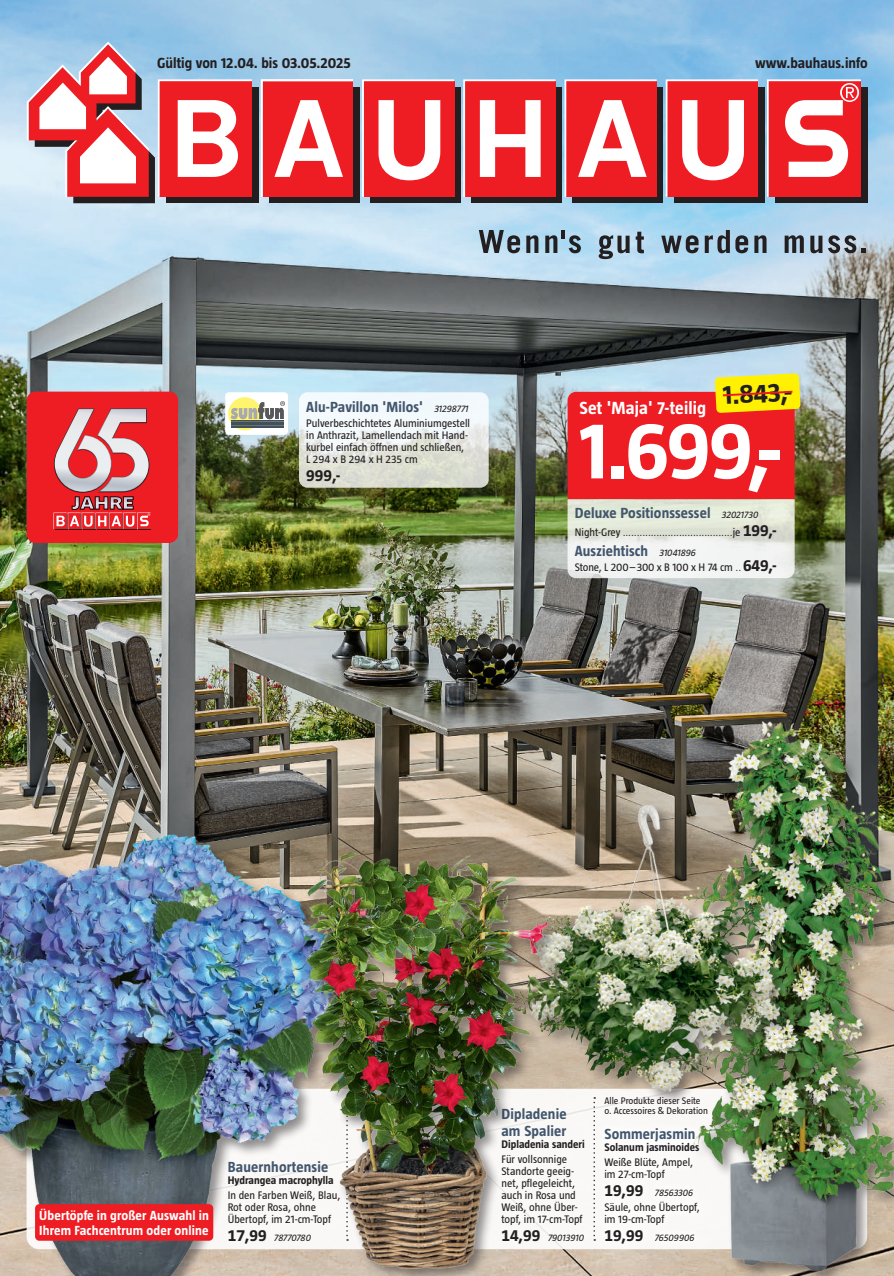
<style>
.page{position:relative;width:894px;height:1276px;background:#fff}
.page>*{position:absolute;margin:0;border:0;box-sizing:border-box;transform-origin:0 0}
.t1{font:700 82.5px "Taz";color:#fff}
.t2{font:700 27px "Taz";color:#231f20}
.t3{font:700 18px "Taz";letter-spacing:.01em;color:#fff}
.t4{font:700 16.5px "Taz";color:#231f20}
.t5{font:700 15px/16.5px "Taz";letter-spacing:.01em;color:#41566d}
.t6{font:700 15px "Taz";color:#231f20}
.t7{font:700 13.5px/15px "Taz";letter-spacing:.01em;color:#fff}
.t8{font:11.25px/12px "Taz";color:#231f20}
.t9{font:700 11.25px "Taz";color:#231f20}
.t10{font:10.5px "Avenir";color:#231f20}
.t11{font:9.75px/10.5px "Taz";color:#231f20}
.t12{font:italic 9.75px "Taz";letter-spacing:-.005em;color:#231f20}
.t13{font:italic 9.75px "Taz";letter-spacing:-.025em;color:#231f20}
.s1{font-weight:400;font-style:italic;font-size:9.75px;color:#231f20}
.s2{font-family:"Taz";font-size:11.25px}
.s3{font-family:"Taz";font-weight:700;font-size:16.5px}
.s4{font-family:"Avenir";font-size:10.5px}
.s5{font-weight:700;font-size:16.5px}
.s6{font-weight:700;font-style:normal;font-size:16.5px}
</style>
<div class="page">
<img style="left:0;top:0;width:893px;height:1276px">
<div style="left:27px;top:1089px;width:839px;height:160px;background:#faf8f6;border-radius:13px"></div>
<svg style="left:593px;top:1106px;width:2px;height:135px"></svg>
<svg style="left:27px;top:391px;width:151px;height:152px;background:#e2484e"></svg>
<svg style="left:299px;top:392px;width:189px;height:96px"></svg>
<div style="left:225px;top:392px;width:63px;height:43px;background:#fff;border-radius:4px"></div>
<svg style="left:228px;top:397px;width:33px;height:33px"></svg>
<svg style="left:231px;top:401px;width:54px;height:18px"></svg>
<div style="left:231px;top:420px;width:53px;height:1px;border:1px solid #425159"></div>
<div style="left:231px;top:422px;width:53px;height:1px;border:1px solid #425159"></div>
<div style="left:231px;top:423px;width:53px;height:1px;border:1px solid #425159"></div>
<div style="left:231px;top:425px;width:53px;height:1px;border:1px solid #425159"></div>
<div style="left:231px;top:426px;width:53px;height:1px;border:1px solid #425159"></div>
<div style="left:231px;top:427px;width:53px;height:1px;border:1px solid #425159"></div>
<svg style="left:567px;top:373px;width:233px;height:205px"></svg>
<img style="left:683px;top:722px;width:210px;height:549px">
<div style="left:595px;top:1119px;width:113px;height:134px;background:#fff"></div>
<img style="left:0;top:834px;width:341px;height:442px">
<div style="left:35px;top:1204px;width:178px;height:37px;background:#ee1d23;border-radius:4px"></div>
<div style="left:511px;top:803px;width:282px;height:303px;background:#231f20;opacity:.5"></div>
<img style="left:513px;top:806px;width:265px;height:286px">
<div style="left:304px;top:851px;width:258px;height:425px;background:#231f20;opacity:.5"></div>
<img style="left:305px;top:853px;width:241px;height:416px">
<div style="left:269px;top:88px;width:90px;height:115px;background:#231f20"></div>
<div style="left:774px;top:88px;width:92px;height:115px;background:#231f20"></div>
<div style="left:471px;top:88px;width:90px;height:115px;background:#231f20"></div>
<div style="left:572px;top:88px;width:90px;height:115px;background:#231f20"></div>
<div style="left:166px;top:88px;width:92px;height:115px;background:#231f20"></div>
<div style="left:370px;top:88px;width:90px;height:115px;background:#231f20"></div>
<div style="left:673px;top:88px;width:91px;height:115px;background:#231f20"></div>
<svg style="left:478px;top:230px;width:42px;height:23px"></svg>
<svg style="left:526px;top:235px;width:12px;height:18px"></svg>
<svg style="left:545px;top:230px;width:35px;height:23px"></svg>
<svg style="left:598px;top:235px;width:31px;height:24px"></svg>
<svg style="left:635px;top:232px;width:8px;height:21px"></svg>
<svg style="left:661px;top:235px;width:37px;height:18px"></svg>
<svg style="left:704px;top:230px;width:25px;height:23px"></svg>
<svg style="left:735px;top:235px;width:13px;height:18px"></svg>
<svg style="left:754px;top:235px;width:12px;height:18px"></svg>
<svg style="left:784px;top:235px;width:19px;height:18px"></svg>
<svg style="left:810px;top:235px;width:55px;height:18px"></svg>
<svg style="left:27px;top:42px;width:225px;height:161px"></svg>
<svg style="left:261px;top:79px;width:92px;height:118px;background:#f2595e"></svg>
<svg style="left:362px;top:79px;width:92px;height:118px;background:#f25c60"></svg>
<svg style="left:463px;top:79px;width:92px;height:118px;background:#f15d62"></svg>
<svg style="left:564px;top:79px;width:92px;height:118px;background:#f0595e"></svg>
<svg style="left:665px;top:79px;width:92px;height:118px;background:#f05f64"></svg>
<svg style="left:766px;top:79px;width:94px;height:118px;background:#f0656a"></svg>
<h3 class="t6" style="left:157px;top:55px;width:195px">Gültig von 12.04. bis 03.05.2025</h3>
<h3 class="t6" style="left:755px;top:55px;width:114px">www.bauhaus.info</h3>
<h3 class="t5" style="left:306px;top:398px;width:164px">Alu-Pavillon 'Milos' <span class="s1">31298771</span></h3>
<p class="t8" style="left:306px;top:417px;width:165px">Pulverbeschichtetes Aluminiumgestell in Anthrazit, Lamellendach mit Hand&shy;kurbel einfach öffnen und schließen, L 294 x B 294 x H 235 cm</p>
<h3 class="t4" style="left:306px;top:466px;width:36px">999,-</h3>
<h2 class="t2" style="left:722px;top:380px;width:71px;rotate:-3deg">1.843,-</h2>
<h3 class="t3" style="left:579px;top:398px;width:128px">Set 'Maja' 7-teilig</h3>
<h1 class="t1" style="left:579px;top:404px;width:205px">1.699,-</h1>
<h3 class="t5" style="left:574px;top:505px;width:185px">Deluxe Positionssessel <span class="s1">32021730</span></h3>
<p class="t10" style="left:574px;top:527px;width:203px"><span class="s2">Night-Grey</span> .......................................<span class="s2">je</span> <span class="s3">199,-</span></p>
<h3 class="t5" style="left:574px;top:542px;width:122px">Ausziehtisch <span class="s1">31041896</span></h3>
<p class="t8" style="left:574px;top:561px;width:203px">Stone, L 200–300 x B 100 x H 74 cm <span class="s4">..</span> <span class="s5">649,-</span></p>
<p class="t7" style="left:39px;top:1207px;width:171px">Übertöpfe in großer Auswahl in<br>Ihrem Fachcentrum oder online</p>
<h3 class="t5" style="left:228px;top:1158px;width:102px">Bauernhortensie</h3>
<p class="t9" style="left:228px;top:1174px;width:107px">Hydrangea macrophylla</p>
<p class="t8" style="left:228px;top:1189px;width:114px">In den Farben Weiß, Blau,<br>Rot oder Rosa, ohne<br>Übertopf, im 21-cm-Topf</p>
<p class="t13" style="left:228px;top:1232px;width:85px"><span class="s6">17,99</span> 78770780</p>
<h3 class="t5" style="left:501px;top:1106px;width:67px">Dipladenie am Spalier</h3>
<p class="t9" style="left:501px;top:1138px;width:85px">Dipladenia sanderi</p>
<p class="t8" style="left:501px;top:1153px;width:83px">Für vollsonnige<br>Standorte geeig&shy;net, pflegeleicht, auch in Rosa und<br>Weiß, ohne Über&shy;topf, im 17-cm-Topf</p>
<p class="t12" style="left:501px;top:1232px;width:84px"><span class="s6">14,99</span> 79013910</p>
<p class="t11" style="left:604px;top:1095px;width:105px">Alle Produkte dieser Seite o. Accessoires &amp; Dekoration</p>
<h3 class="t5" style="left:604px;top:1125px;width:92px">Sommerjasmin</h3>
<p class="t9" style="left:604px;top:1141px;width:97px">Solanum jasminoides</p>
<p class="t8" style="left:604px;top:1156px;width:90px">Weiße Blüte, Ampel, im 27-cm-Topf</p>
<p class="t12" style="left:604px;top:1187px;width:90px"><span class="s6">19,99</span> 78563306</p>
<p class="t8" style="left:604px;top:1201px;width:97px">Säule, ohne Übertopf, im 19-cm-Topf</p>
<p class="t12" style="left:604px;top:1232px;width:91px"><span class="s6">19,99</span> 76509906</p>
</div>
